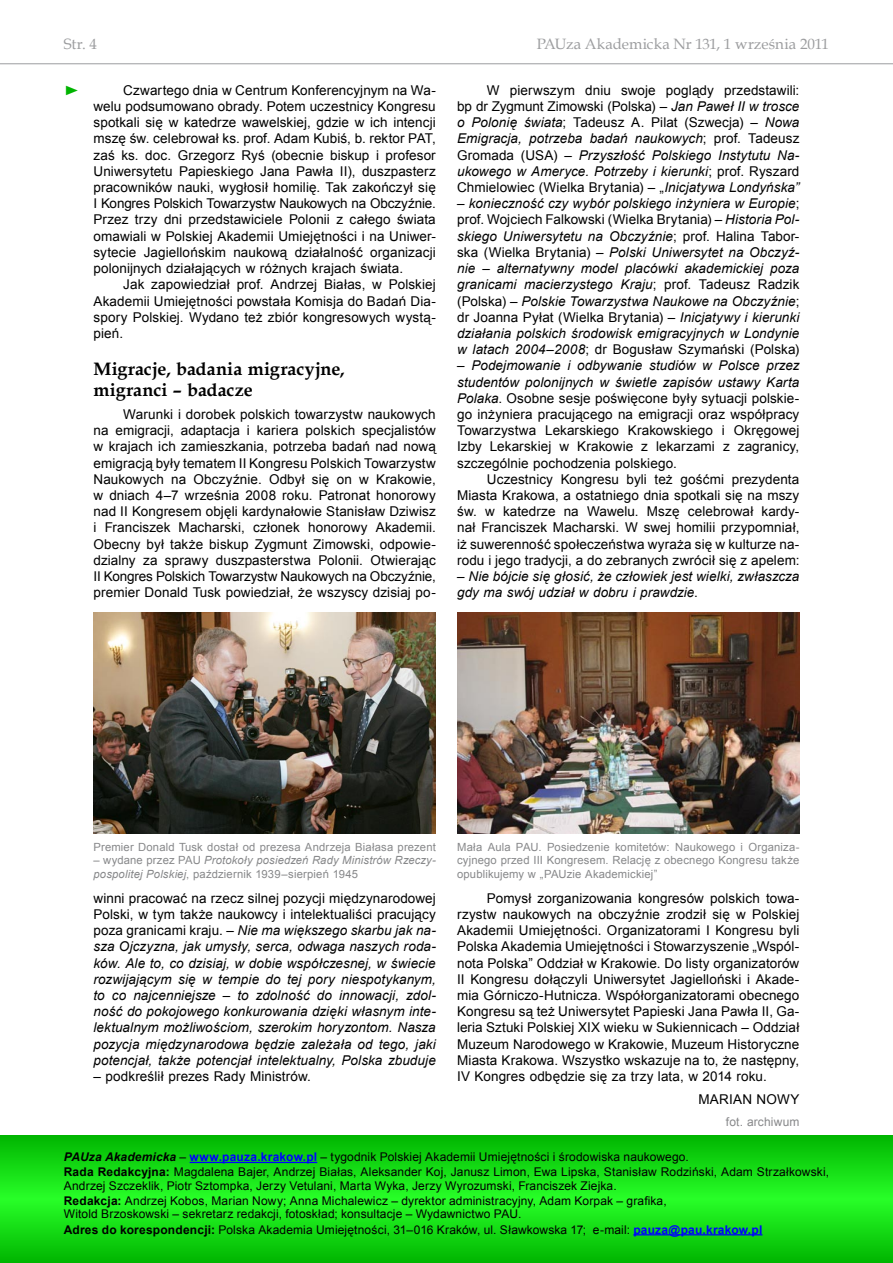
<style>
.page{position:relative;width:893px;height:1263px;background:#fff}
.page>*{position:absolute;margin:0;border:0;box-sizing:border-box;transform-origin:0 0}
.t1{font:700 18px/21.1px "Book Antiqua";letter-spacing:.005em;color:#000}
.t2{font:15px "Book Antiqua";color:#9c9d9f}
.t3{font:13.5px/16.2px "Arial";letter-spacing:.01em;color:#000;text-align:justify}
.t4{font:italic 13.5px/16.2px "Arial";letter-spacing:.005em;color:#000;text-align:justify}
.t5{font:13.5px "Times New Roman";color:#00b400;scale:1.22 1}
.t6{font:12px/15.3px "Arial";letter-spacing:.01em;color:#000}
.t7{font:12px "Arial";letter-spacing:.01em;color:#87888a}
.t8{font:11.25px/13.5px "Arial";letter-spacing:.015em;color:#87888a;text-align:justify}
.t9{font:italic 11.25px/13.5px "Arial";letter-spacing:.015em;color:#87888a}
.s1{font-style:italic}
.s2{font-style:normal}
.s3{font-weight:700;font-style:italic}
.s4{font-weight:700;color:#00f}
.s5{font-weight:700}
</style>
<div class="page">
<hr style="left:0;top:63px;width:893px;height:1px;background:#9c9d9f">
<svg style="left:0;top:1135px;width:893px;height:128px;background:#13d914"></svg>
<hr style="left:190px;top:1162px;width:127px;height:1px;background:#00f">
<hr style="left:633px;top:1234px;width:129px;height:1px;background:#00f">
<img style="left:94px;top:612px;width:342px;height:221px">
<img style="left:457px;top:612px;width:342px;height:221px">
<p class="t2" style="left:64px;top:34px;width:35px">Str. 4</p>
<p class="t2" style="left:537px;top:34px;width:294px">PAUza Akademicka Nr 131, 1 września 2011</p>
<p class="t5" style="left:64px;top:82px;width:15px">►</p>
<p class="t3" style="left:94px;top:82px;width:344px;text-indent:30px">Czwartego dnia w Centrum Konferencyjnym na Wa&shy;welu podsumowano obrady. Potem uczestnicy Kongresu spotkali się w katedrze wawelskiej, gdzie w ich intencji mszę św. celebrował ks. prof. Adam Kubiś, b. rektor PAT, zaś ks. doc. Grzegorz Ryś (obecnie biskup i profesor Uniwersytetu Papieskiego Jana Pawła II), duszpasterz pracowników nauki, wygłosił homilię. Tak zakończył się I Kongres Polskich Towarzystw Naukowych na Obczyźnie.<br>Przez trzy dni przedstawiciele Polonii z całego świata omawiali w Polskiej Akademii Umiejętności i na Uniwer&shy;sytecie Jagiellońskim naukową działalność organizacji polonijnych działających w różnych krajach świata.</p>
<p class="t3" style="left:94px;top:277px;width:344px;text-indent:30px">Jak zapowiedział prof. Andrzej Białas, w Polskiej Akademii Umiejętności powstała Komisja do Badań Dia&shy;spory Polskiej. Wydano też zbiór kongresowych wystą&shy;pień.</p>
<h1 class="t1" style="left:94px;top:358px;width:253px">Migracje, badania migracyjne, migranci – badacze</h1>
<p class="t3" style="left:94px;top:406px;width:344px;text-indent:30px">Warunki i dorobek polskich towarzystw naukowych na emigracji, adaptacja i kariera polskich specjalistów w krajach ich zamieszkania, potrzeba badań nad nową emigracją były tematem II Kongresu Polskich Towarzystw Naukowych na Obczyźnie. Odbył się on w Krakowie, w dniach 4–7 września 2008 roku. Patronat honorowy nad II Kongresem objęli kardynałowie Stanisław Dziwisz i Franciszek Macharski, członek honorowy Akademii.<br>Obecny był także biskup Zygmunt Zimowski, odpowie&shy;dzialny za sprawy duszpasterstwa Polonii. Otwierając II Kongres Polskich Towarzystw Naukowych na Obczyźnie, premier Donald Tusk powiedział, że wszyscy dzisiaj po-</p>
<p class="t3" style="left:457px;top:82px;width:344px;text-indent:30px">W pierwszym dniu swoje poglądy przedstawili: bp dr Zygmunt Zimowski (Polska) – <span class="s1">Jan Paweł II w trosce o Polonię świata</span>; Tadeusz A. Pilat (Szwecja) – <span class="s1">Nowa Emigracja, potrzeba badań naukowych</span>; prof. Tadeusz Gromada (USA) – <span class="s1">Przyszłość Polskiego Instytutu Na&shy;ukowego w Ameryce. Potrzeby i kierunki</span>; prof. Ryszard Chmielowiec (Wielka Brytania) – „<span class="s1">Inicjatywa Londyńska”</span></p>
<p class="t4" style="left:457px;top:196px;width:344px">– konieczność czy wybór polskiego inżyniera w Europie<span class="s2">; prof. Wojciech Falkowski (Wielka Brytania) –</span> Historia Pol&shy;skiego Uniwersytetu na Obczyźnie<span class="s2">; prof. Halina Tabor&shy;ska (Wielka Brytania) –</span> Polski Uniwersytet na Obczyź&shy;nie – alternatywny model placówki akademickiej poza granicami macierzystego Kraju<span class="s2">; prof. Tadeusz Radzik (Polska) –</span> Polskie Towarzystwa Naukowe na Obczyźnie<span class="s2">; dr Joanna Pyłat (Wielka Brytania) –</span> Inicjatywy i kierunki działania polskich środowisk emigracyjnych w Londynie w latach 2004–2008<span class="s2">; dr Bogusław Szymański (Polska)</span></p>
<p class="t3" style="left:457px;top:358px;width:344px">– <span class="s1">Podejmowanie i odbywanie studiów w Polsce przez studentów polonijnych w świetle zapisów ustawy Karta Polaka</span>. Osobne sesje poświęcone były sytuacji polskie&shy;go inżyniera pracującego na emigracji oraz współpracy Towarzystwa Lekarskiego Krakowskiego i Okręgowej Izby Lekarskiej w Krakowie z lekarzami z zagranicy, szczególnie pochodzenia polskiego.</p>
<p class="t3" style="left:457px;top:471px;width:344px;text-indent:30px">Uczestnicy Kongresu byli też gośćmi prezydenta Miasta Krakowa, a ostatniego dnia spotkali się na mszy św. w katedrze na Wawelu. Mszę celebrował kardy&shy;nał Franciszek Macharski. W swej homilii przypomniał, iż suwerenność społeczeństwa wyraża się w kulturze na&shy;rodu i jego tradycji, a do zebranych zwrócił się z apelem:</p>
<p class="t4" style="left:457px;top:568px;width:344px"><span class="s2">–</span> Nie bójcie się głosić, że człowiek jest wielki, zwłaszcza gdy ma swój udział w dobru i prawdzie<span class="s2">.</span></p>
<p class="t8" style="left:94px;top:840px;width:344px">Premier Donald Tusk dostał od prezesa Andrzeja Białasa prezent</p>
<p class="t9" style="left:94px;top:854px;width:344px"><span class="s2">– wydane przez PAU</span> Protokoły posiedzeń Rady Ministrów Rzeczy&shy;pospolitej Polskiej<span class="s2">, październik 1939–sierpień 1945</span></p>
<p class="t4" style="left:94px;top:890px;width:344px"><span class="s2">winni pracować na rzecz silnej pozycji międzynarodowej Polski, w tym także naukowcy i intelektualiści pracujący poza granicami kraju.</span> – Nie ma większego skarbu jak na&shy;sza Ojczyzna, jak umysły, serca, odwaga naszych roda&shy;ków. Ale to, co dzisiaj, w dobie współczesnej, w świecie rozwijającym się w tempie do tej pory niespotykanym, to co najcenniejsze – to zdolność do innowacji, zdol&shy;ność do pokojowego konkurowania dzięki własnym inte&shy;lektualnym możliwościom, szerokim horyzontom. Nasza pozycja międzynarodowa będzie zależała od tego, jaki potencjał, także potencjał intelektualny, Polska zbuduje</p>
<p class="t3" style="left:94px;top:1068px;width:219px">– podkreślił prezes Rady Ministrów.</p>
<p class="t8" style="left:457px;top:840px;width:344px">Mała Aula PAU. Posiedzenie komitetów: Naukowego i Organiza&shy;cyjnego przed III Kongresem. Relację z obecnego Kongresu także opublikujemy w „PAUzie Akademickiej”</p>
<p class="t3" style="left:457px;top:890px;width:344px;text-indent:30px">Pomysł zorganizowania kongresów polskich towa&shy;rzystw naukowych na obczyźnie zrodził się w Polskiej Akademii Umiejętności. Organizatorami I Kongresu byli Polska Akademia Umiejętności i Stowarzyszenie „Wspól&shy;nota Polska” Oddział w Krakowie. Do listy organizatorów II Kongresu dołączyli Uniwersytet Jagielloński i Akade&shy;mia Górniczo-Hutnicza. Współorganizatorami obecnego Kongresu są też Uniwersytet Papieski Jana Pawła II, Ga&shy;leria Sztuki Polskiej XIX wieku w Sukiennicach – Oddział Muzeum Narodowego w Krakowie, Muzeum Historyczne Miasta Krakowa. Wszystko wskazuje na to, że następny, IV Kongres odbędzie się za trzy lata, w 2014 roku.</p>
<p class="t3" style="left:698px;top:1092px;width:103px">MARIAN NOWY</p>
<p class="t7" style="left:726px;top:1114px;width:75px">fot. archiwum</p>
<p class="t6" style="left:64px;top:1149px;width:767px"><span class="s3">PAUza Akademicka</span> – <span class="s4">www.pauza.krakow.pl</span> – tygodnik Polskiej Akademii Umiejętności i środowiska naukowego.<br><span class="s5">Rada Redakcyjna:</span> Magdalena Bajer, Andrzej Białas, Aleksander Koj, Janusz Limon, Ewa Lipska, Stanisław Rodziński, Adam Strzałkowski,</p>
<p class="t6" style="left:64px;top:1178px;width:604px">Andrzej Szczeklik, Piotr Sztompka, Jerzy Vetulani, Marta Wyka, Jerzy Wyrozumski, Franciszek Ziejka.<br><span class="s5">Redakcja:</span> Andrzej Kobos, Marian Nowy; Anna Michalewicz – dyrektor administracyjny, Adam Korpak – grafika,</p>
<p class="t6" style="left:64px;top:1206px;width:700px">Witold Brzoskowski – sekretarz redakcji, fotoskład; konsultacje – Wydawnictwo PAU.<br><span class="s5">Adres do korespondencji:</span> Polska Akademia Umiejętności, 31–016 Kraków, ul. Sławkowska 17; e-mail: <span class="s4">pauza@pau.krakow.pl</span></p>
</div>
